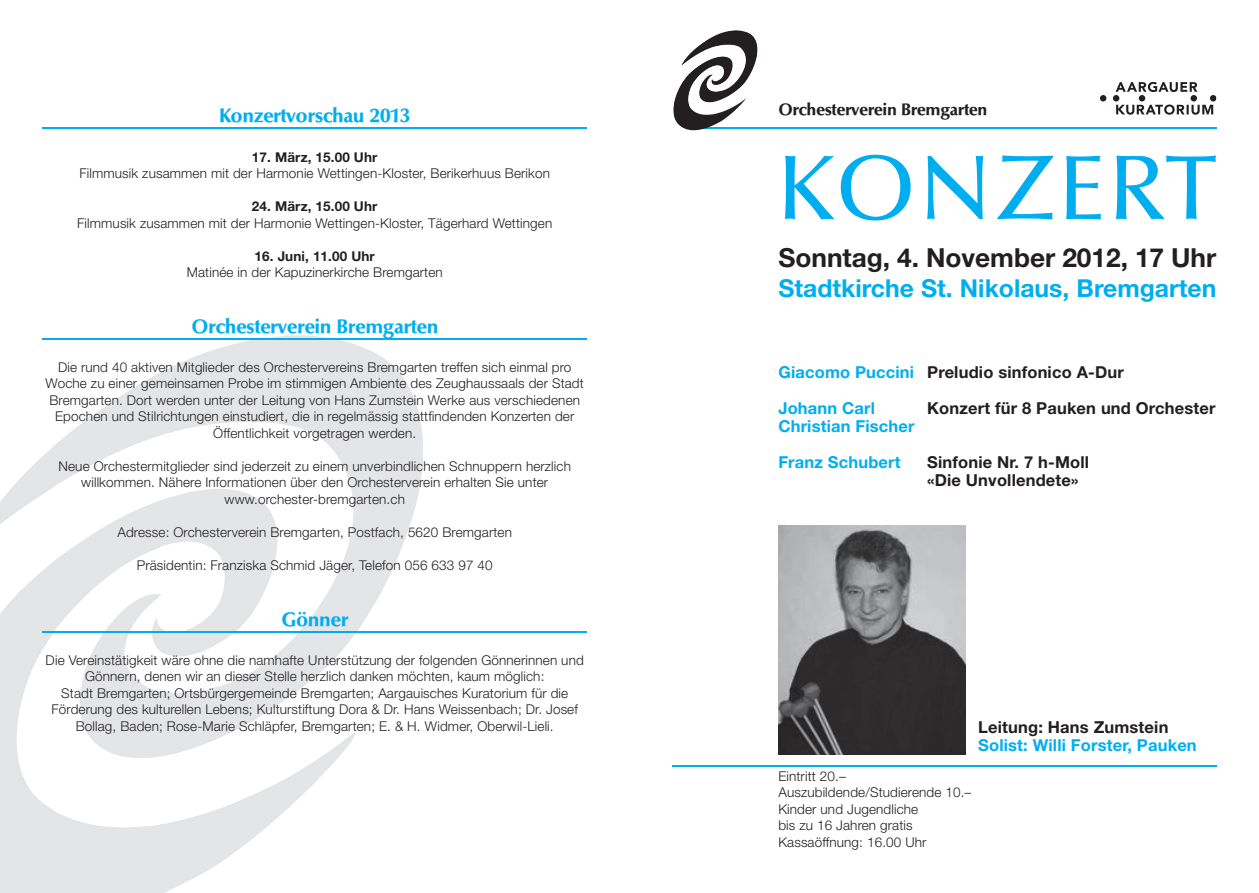
<style>
.page{position:relative;width:1259px;height:893px;background:#fff}
.page>*{position:absolute;margin:0;border:0;box-sizing:border-box;transform-origin:0 0}
.t1{font:500 90px "Optima BQ";letter-spacing:.06em;color:#00aeef}
.t2{font:700 26.25px "Helvetica Neue";color:#231f20}
.t3{font:700 24.75px "Helvetica Neue";color:#00aeef}
.t4{font:700 19.5px "Optima BQ";color:#00aeef}
.t5{font:700 16.5px/36px "Helvetica Neue";letter-spacing:.01em;color:#00aeef}
.t6{font:700 16.5px/18px "Helvetica Neue";letter-spacing:.01em;color:#231f20}
.t7{font:700 16.5px "Optima BQ";color:#231f20}
.t8{font:300 13.5px/16.5px "Helvetica Neue";letter-spacing:.01em;color:#231f20;text-align:center}
.t9{font:700 13.5px "Helvetica Neue";letter-spacing:.01em;color:#231f20}
.s1{color:#231f20}
</style>
<div class="page">
<img style="left:107px;top:335px;width:315px;height:101px">
<img style="left:53px;top:406px;width:54px;height:487px">
<img style="left:0;top:447px;width:53px;height:446px">
<img style="left:107px;top:436px;width:53px;height:457px">
<img style="left:269px;top:436px;width:154px;height:203px">
<img style="left:160px;top:489px;width:109px;height:404px">
<img style="left:268px;top:639px;width:88px;height:152px">
<img style="left:268px;top:791px;width:38px;height:35px">
<hr style="left:43px;top:128px;width:544px;height:1px;background:#00aeef">
<hr style="left:43px;top:338px;width:544px;height:1px;background:#00aeef">
<hr style="left:43px;top:631px;width:544px;height:1px;background:#00aeef">
<hr style="left:689px;top:128px;width:527px;height:1px;background:#00aeef">
<hr style="left:672px;top:765px;width:544px;height:2px;background:#00aeef">
<img style="left:778px;top:525px;width:187px;height:230px">
<img style="left:673px;top:30px;width:85px;height:100px">
<svg style="left:1100px;top:82px;width:116px;height:33px"></svg>
<h3 class="t4" style="left:219px;top:104px;width:192px">Konzertvorschau 2013</h3>
<p class="t9" style="left:252px;top:148px;width:127px">17. März, 15.00 Uhr</p>
<p class="t8" style="left:79px;top:165px;width:472px">Filmmusik zusammen mit der Harmonie Wettingen-Kloster, Berikerhuus Berikon</p>
<p class="t9" style="left:252px;top:198px;width:127px">24. März, 15.00 Uhr</p>
<p class="t8" style="left:77px;top:214px;width:476px">Filmmusik zusammen mit der Harmonie Wettingen-Kloster, Tägerhard Wettingen</p>
<p class="t9" style="left:255px;top:247px;width:122px">16. Juni, 11.00 Uhr</p>
<p class="t8" style="left:187px;top:264px;width:257px">Matinée in der Kapuzinerkirche Bremgarten</p>
<h3 class="t4" style="left:191px;top:315px;width:248px">Orchesterverein Bremgarten</h3>
<p class="t8" style="left:46px;top:359px;width:540px">Die rund 40 aktiven Mitglieder des Orchestervereins Bremgarten treffen sich einmal pro Woche zu einer gemeinsamen Probe im stimmigen Ambiente des Zeughaussaals der Stadt Bremgarten. Dort werden unter der Leitung von Hans Zumstein Werke aus verschiedenen Epochen und Stilrichtungen einstudiert, die in regelmässig stattfindenden Konzerten der Öffentlichkeit vorgetragen werden.</p>
<p class="t8" style="left:58px;top:458px;width:514px">Neue Orchestermitglieder sind jederzeit zu einem unverbindlichen Schnuppern herzlich willkommen. Nähere Informationen über den Orchesterverein erhalten Sie unter www.orchester-bremgarten.ch</p>
<p class="t8" style="left:117px;top:524px;width:396px">Adresse: Orchesterverein Bremgarten, Postfach, 5620 Bremgarten</p>
<p class="t8" style="left:137px;top:557px;width:357px">Präsidentin: Franziska Schmid Jäger, Telefon 056 633 97 40</p>
<h3 class="t4" style="left:281px;top:608px;width:68px">Gönner</h3>
<p class="t8" style="left:46px;top:651px;width:540px">Die Vereinstätigkeit wäre ohne die namhafte Unterstützung der folgenden Gönnerinnen und Gönnern, denen wir an dieser Stelle herzlich danken möchten, kaum möglich:<br>Stadt Bremgarten; Ortsbürgergemeinde Bremgarten; Aargauisches Kuratorium für die Förderung des kulturellen Lebens; Kulturstiftung Dora &amp; Dr. Hans Weissenbach; Dr. Josef Bollag, Baden; Rose-Marie Schläpfer, Bremgarten; E. &amp; H. Widmer, Oberwil-Lieli.</p>
<p class="t7" style="left:778px;top:100px;width:210px">Orchesterverein Bremgarten</p>
<h1 class="t1" style="left:778px;top:136px;width:439px">KONZERT</h1>
<h2 class="t2" style="left:778px;top:242px;width:439px">Sonntag, 4. November 2012, 17 Uhr</h2>
<h3 class="t3" style="left:778px;top:273px;width:439px">Stadtkirche St. Nikolaus, Bremgarten</h3>
<p class="t5" style="left:778px;top:353px;width:347px">Giacomo Puccini <span class="s1">Preludio sinfonico A-Dur<br></span>Johann Carl</p>
<p class="t6" style="left:927px;top:398px;width:290px">Konzert für 8 Pauken und Orchester</p>
<p class="t5" style="left:778px;top:407px;width:138px">Christian Fischer<br>Franz Schubert</p>
<p class="t6" style="left:927px;top:452px;width:163px">Sinfonie Nr. 7 h-Moll «Die Unvollendete»</p>
<p class="t6" style="left:978px;top:718px;width:192px">Leitung: Hans Zumstein</p>
<p class="t5" style="left:978px;top:727px;width:220px">Solist: Willi Forster, Pauken</p>
<p class="t8" style="left:778px;top:767px;width:194px;text-align:left">Eintritt 20.–<br>Auszubildende/Studierende 10.–<br>Kinder und Jugendliche<br>bis zu 16 Jahren gratis<br>Kassaöffnung: 16.00 Uhr</p>
</div>
